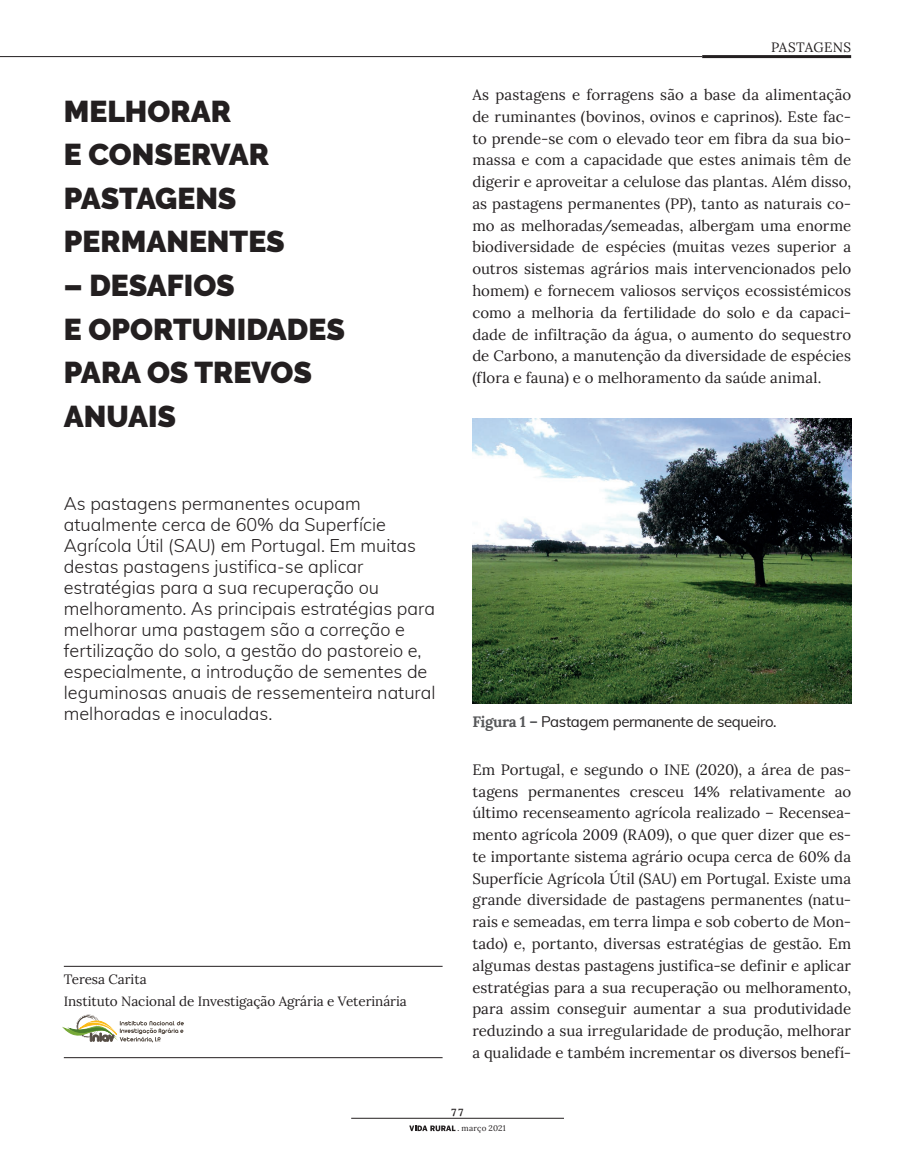
<style>
.page{position:relative;width:915px;height:1149px;background:#fff}
.page>*{position:absolute;margin:0;border:0;box-sizing:border-box;transform-origin:0 0}
.t1{font:900 30px/43.5px "Raleway";color:#231f20}
.t2{font:300 18px/21px "Muli";color:#231f20}
.t3{font:15px/21.8px "Lora";color:#231f20;text-align:justify}
.t4{font:15px "Muli";letter-spacing:-.02em;color:#231f20}
.t5{font:13.5px/22.5px "Lora";letter-spacing:-.005em;color:#231f20}
.t6{font:13.5px "Lora";letter-spacing:.025em;color:#231f20}
.t7{font:700 10.5px "Lora";color:#231f20}
.t8{font:8.1px "Lora";letter-spacing:.02em;color:#231f20}
.s1{font-family:"Lora";font-weight:700;color:#57585a}
.s2{font-family:"Poynter Text Roman Two"}
</style>
<div class="page">
<hr style="left:0;top:56px;width:702px;height:1px;background:#231f20">
<svg style="left:409px;top:1125px;width:46px;height:5px"></svg>
<hr style="left:702px;top:55px;width:148px;height:3px;background:#231f20">
<hr style="left:351px;top:1117px;width:212px;height:1px;background:#231f20">
<hr style="left:64px;top:965px;width:378px;height:1px;background:#231f20">
<hr style="left:64px;top:1057px;width:378px;height:1px;background:#231f20">
<svg style="left:64px;top:1014px;width:120px;height:27px"></svg>
<img style="left:472px;top:419px;width:378px;height:283px">
<h1 class="t1" style="left:64px;top:90px;width:222px">MELHORAR<br>E CONSERVAR<br>PASTAGENS<br>PERMANENTES</h1>
<h1 class="t1" style="left:64px;top:264px;width:282px">– DESAFIOS<br>E OPORTUNIDADES<br>PARA OS TREVOS<br>ANUAIS</h1>
<p class="t6" style="left:770px;top:37px;width:82px">PASTAGENS</p>
<p class="t3" style="left:472px;top:83px;width:380px">As pastagens e forragens são a base da alimentação de ruminantes (bovinos, ovinos e caprinos). Este fac&shy;to prende-se com o elevado teor em fibra da sua bio&shy;massa e com a capacidade que estes animais têm de digerir e aproveitar a celulose das plantas. Além disso, as pastagens permanentes (PP), tanto as naturais co&shy;mo as melhoradas/semeadas, albergam uma enorme biodiversidade de espécies (muitas vezes superior a outros sistemas agrários mais intervencionados pelo homem) e fornecem valiosos serviços ecossistémicos como a melhoria da fertilidade do solo e da capaci&shy;dade de infiltração da água, o aumento do sequestro de Carbono, a manutenção da diversidade de espécies (flora e fauna) e o melhoramento da saúde animal.</p>
<p class="t2" style="left:64px;top:492px;width:373px">As pastagens permanentes ocupam atualmente cerca de 60% da Superfície Agrícola Útil (SAU) em Portugal. Em muitas destas pastagens justifica-se aplicar estratégias para a sua recuperação ou melhoramento. As principais estratégias para melhorar uma pastagem são a correção e fertilização do solo, a gestão do pastoreio e, especialmente, a introdução de sementes de leguminosas anuais de ressementeira natural melhoradas e inoculadas.</p>
<p class="t5" style="left:64px;top:966px;width:344px">Teresa Carita<br>Instituto Nacional de Investigação Agrária e Veterinária</p>
<p class="t4" style="left:472px;top:710px;width:305px"><span class="s1">Figura 1 –</span> Pastagem permanente de sequeiro.</p>
<p class="t3" style="left:472px;top:757px;width:380px">Em Portugal, e segundo o INE (2020), a área de pas&shy;tagens permanentes cresceu 14% relativamente ao último recenseamento agrícola realizado – Recensea&shy;mento agrícola 2009 (RA09), o que quer dizer que es&shy;te importante sistema agrário ocupa cerca de 60% da Superfície Agrícola Útil (SAU) em Portugal. Existe uma grande diversidade de pastagens permanentes (natu&shy;rais e semeadas, em terra limpa e sob coberto de Mon&shy;tado) e, portanto, diversas estratégias de gestão. Em algumas destas pastagens justifica-se definir e aplicar estratégias para a sua recuperação ou melhoramento, para assim conseguir aumentar a sua produtividade reduzindo a sua irregularidade de produção, melhorar a qualidade e também incrementar os diversos benefí-</p>
<p class="t7" style="left:451px;top:1103px;width:13px">77</p>
<p class="t8" style="left:457px;top:1121px;width:50px"><span class="s2">.</span> março 2021</p>
</div>
